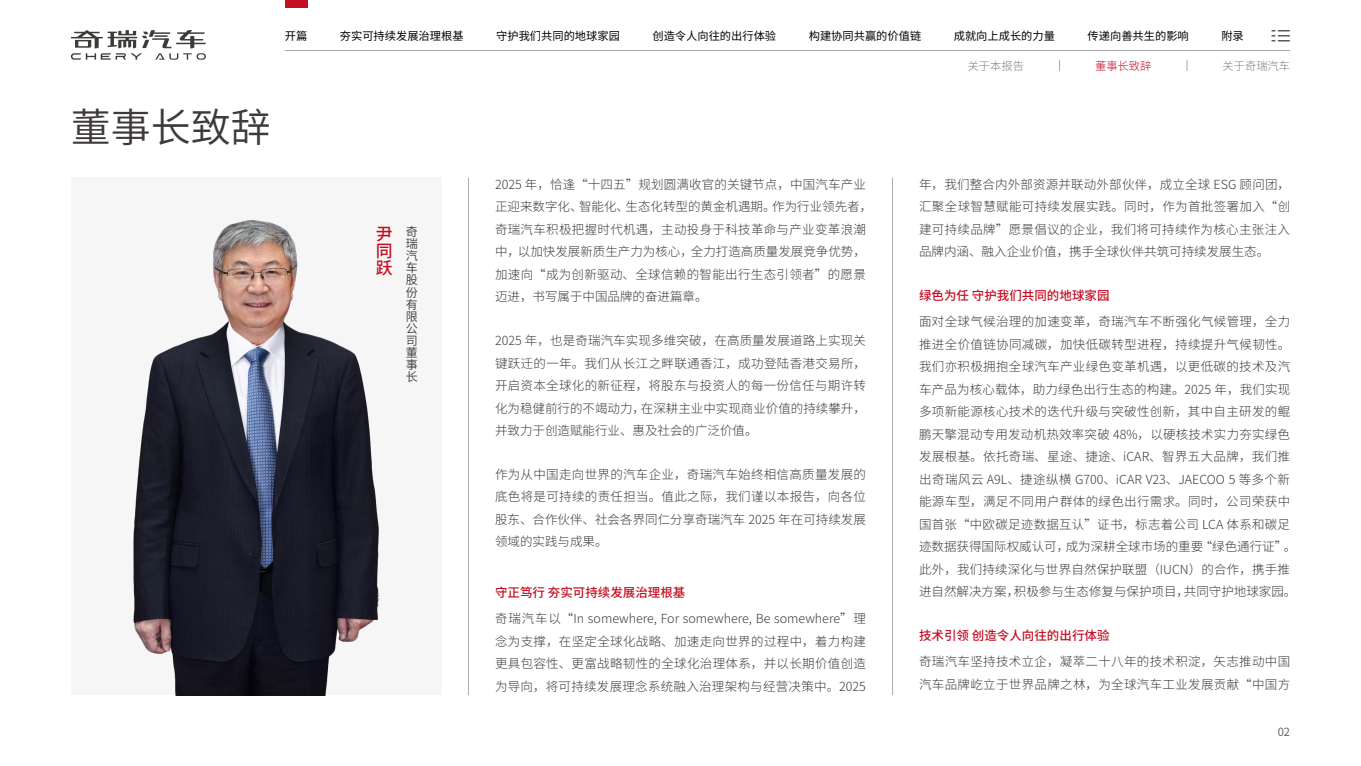
<style>
.page{position:relative;width:1361px;height:766px;background:#fff}
.page>*{position:absolute;margin:0;border:0;box-sizing:border-box;transform-origin:0 0}
.t1{font:40px "Source Han Sans CN";color:#3e3a39}
.t2{font:500 16.88px/16.9px "Source Han Sans CN";color:#c30e23;text-align:justify}
.t3{font:300 12.5px/22.5px "Source Han Sans CN";letter-spacing:.02em;color:#3e3a39;text-align:justify}
.t4{font:500 12.5px "Source Han Sans CN";color:#c30e23}
.t5{font:12px/12px "Source Han Sans CN";color:#3e3a39;text-align:justify}
.t6{font:11.25px "Source Han Sans SC";color:#000}
.t7{font:300 11.25px "Source Han Sans SC";color:#7d7d7d}
.t8{font:300 11.25px "Source Han Sans SC";color:#c30e23}
.t9{font:11.25px "Source Han Sans SC";color:#575554}
</style>
<div class="page">
<img style="left:133px;top:219px;width:247px;height:475px">
<hr style="left:468px;top:177px;width:1px;height:517px;background:#ababab">
<hr style="left:892px;top:177px;width:1px;height:517px;background:#ababab">
<svg style="left:71px;top:30px;width:135px;height:30px"></svg>
<hr style="left:285px;top:50px;width:1005px;height:1px;background:#ababab">
<div style="left:285px;top:0;width:22px;height:7px;background:#c30e23"></div>
<svg style="left:1272px;top:30px;width:17px;height:11px"></svg>
<h1 class="t1" style="left:71px;top:104px;width:201px">董事长致辞</h1>
<p class="t6" style="left:285px;top:30px;width:24px">开篇</p>
<p class="t6" style="left:340px;top:30px;width:125px">夯实可持续发展治理根基</p>
<p class="t6" style="left:496px;top:30px;width:125px">守护我们共同的地球家园</p>
<p class="t6" style="left:652px;top:30px;width:125px">创造令人向往的出行体验</p>
<p class="t6" style="left:809px;top:30px;width:114px">构建协同共赢的价值链</p>
<p class="t6" style="left:954px;top:30px;width:103px">成就向上成长的力量</p>
<p class="t6" style="left:1087px;top:30px;width:103px">传递向善共生的影响</p>
<p class="t6" style="left:1221px;top:30px;width:24px">附录</p>
<h2 class="t2" style="left:376px;top:226px;width:18px">尹同跃</h2>
<p class="t5" style="left:406px;top:226px;width:13px">奇瑞汽车股份有限公司董事长</p>
<p class="t3" style="left:495px;top:173px;width:379px;text-align:left">2025 年，恰逢“十四五”规划圆满收官的关键节点，中国汽车产业正迎来数字化、智能化、生态化转型的黄金机遇期。作为行业领先者，奇瑞汽车积极把握时代机遇，主动投身于科技革命与产业变革浪潮中，以加快发展新质生产力为核心，全力打造高质量发展竞争优势，加速向“成为创新驱动、全球信赖的智能出行生态引领者”的愿景迈进，书写属于中国品牌的奋进篇章。</p>
<p class="t3" style="left:495px;top:329px;width:372px">2025 年，也是奇瑞汽车实现多维突破，在高质量发展道路上实现关键跃迁的一年。我们从长江之畔联通香江，成功登陆香港交易所，开启资本全球化的新征程，将股东与投资人的每一份信任与期许转化为稳健前行的不竭动力，在深耕主业中实现商业价值的持续攀升，并致力于创造赋能行业、惠及社会的广泛价值。</p>
<p class="t3" style="left:495px;top:463px;width:372px">作为从中国走向世界的汽车企业，奇瑞汽车始终相信高质量发展的底色将是可持续的责任担当。值此之际，我们谨以本报告，向各位股东、合作伙伴、社会各界同仁分享奇瑞汽车 2025 年在可持续发展领域的实践与成果。</p>
<p class="t4" style="left:495px;top:585px;width:192px">守正笃行 夯实可持续发展治理根基</p>
<p class="t3" style="left:495px;top:607px;width:372px">奇瑞汽车以“In somewhere, For somewhere, Be somewhere”理念为支撑，在坚定全球化战略、加速走向世界的过程中，着力构建更具包容性、更富战略韧性的全球化治理体系，并以长期价值创造为导向，将可持续发展理念系统融入治理架构与经营决策中。2025</p>
<p class="t7" style="left:967px;top:59px;width:58px">关于本报告</p>
<p class="t8" style="left:1095px;top:59px;width:58px">董事长致辞</p>
<p class="t7" style="left:1222px;top:59px;width:69px">关于奇瑞汽车</p>
<p class="t3" style="left:919px;top:173px;width:372px">年，我们整合内外部资源并联动外部伙伴，成立全球 ESG 顾问团，汇聚全球智慧赋能可持续发展实践。同时，作为首批签署加入“创建可持续品牌”愿景倡议的企业，我们将可持续作为核心主张注入品牌内涵、融入企业价值，携手全球伙伴共筑可持续发展生态。</p>
<p class="t4" style="left:919px;top:288px;width:192px">绿色为任 守护我们共同的地球家园</p>
<p class="t3" style="left:919px;top:310px;width:379px;text-align:left">面对全球气候治理的加速变革，奇瑞汽车不断强化气候管理，全力推进全价值链协同减碳，加快低碳转型进程，持续提升气候韧性。我们亦积极拥抱全球汽车产业绿色变革机遇，以更低碳的技术及汽车产品为核心载体，助力绿色出行生态的构建。2025 年，我们实现多项新能源核心技术的迭代升级与突破性创新，其中自主研发的鲲鹏天擎混动专用发动机热效率突破 48%，以硬核技术实力夯实绿色发展根基。依托奇瑞、星途、捷途、iCAR、智界五大品牌，我们推出奇瑞风云 A9L、捷途纵横 G700、iCAR V23、JAECOO 5 等多个新能源车型，满足不同用户群体的绿色出行需求。同时，公司荣获中国首张“中欧碳足迹数据互认”证书，标志着公司 LCA 体系和碳足迹数据获得国际权威认可，成为深耕全球市场的重要“绿色通行证”。此外，我们持续深化与世界自然保护联盟（IUCN）的合作，携手推进自然解决方案，积极参与生态修复与保护项目，共同守护地球家园。</p>
<p class="t4" style="left:919px;top:628px;width:192px">技术引领 创造令人向往的出行体验</p>
<p class="t3" style="left:919px;top:650px;width:372px">奇瑞汽车坚持技术立企，凝萃二十八年的技术积淀，矢志推动中国汽车品牌屹立于世界品牌之林，为全球汽车工业发展贡献“中国方</p>
<p class="t9" style="left:1277px;top:725px;width:14px">02</p>
</div>
